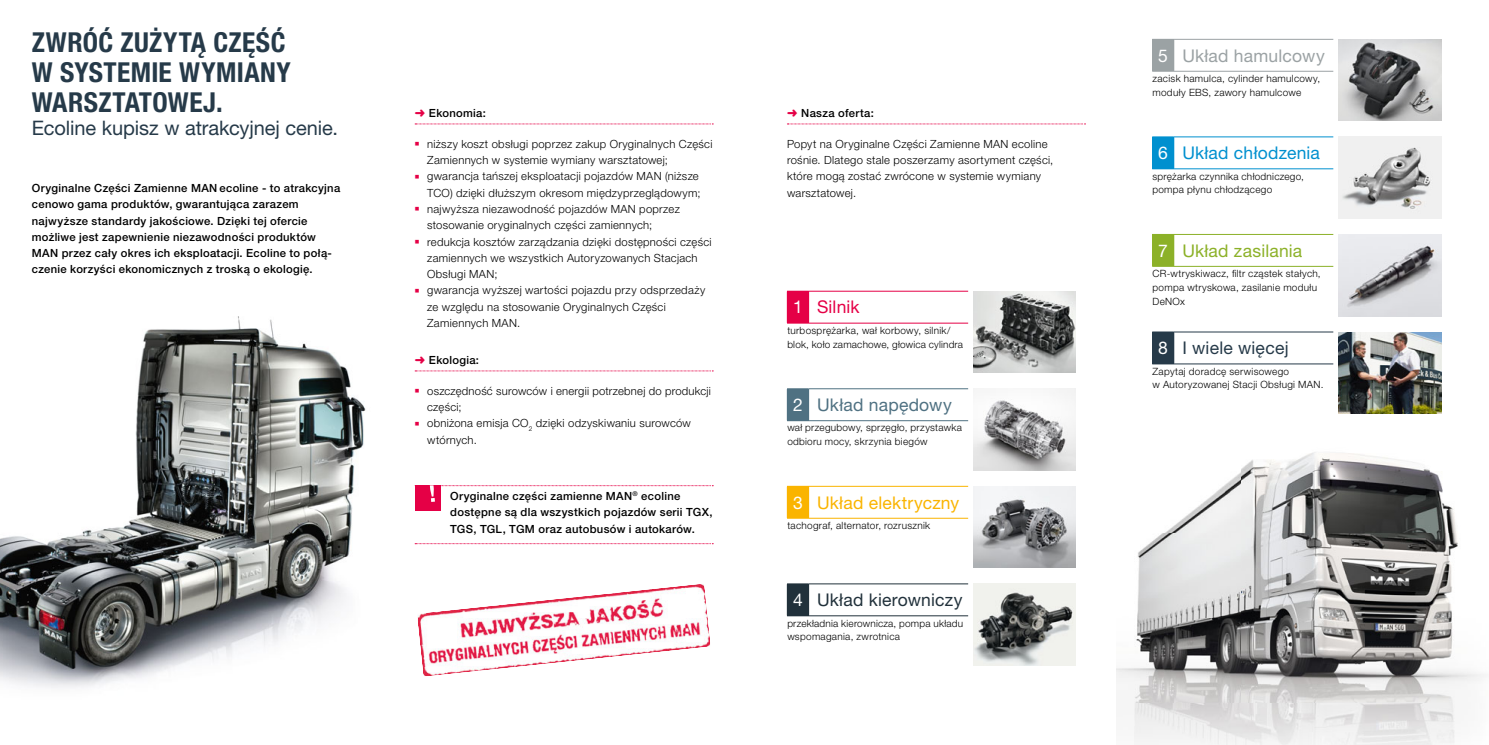
<style>
.page{position:relative;width:1489px;height:745px;background:#fff}
.page>*{position:absolute;margin:0;border:0;box-sizing:border-box;transform-origin:0 0}
.t1{font:700 condensed 27.5px/30px "Helvetica Neue LT Pro";letter-spacing:.015em;color:#263a49}
.t2{font:20px "Helvetica Neue LT Pro";letter-spacing:-.005em;color:#263a49}
.t3{font:17.5px "Helvetica Neue LT Pro";letter-spacing:.01em;color:#fab400}
.t4{font:17.5px "Helvetica Neue LT Pro";letter-spacing:.01em;color:#21313b}
.t5{font:17.5px "Helvetica Neue LT Pro";letter-spacing:.01em;color:#0090cf}
.t6{font:17.5px "Helvetica Neue LT Pro";letter-spacing:.01em;color:#9ba2a4}
.t7{font:17.5px "Helvetica Neue LT Pro";letter-spacing:.01em;color:#8cb128}
.t8{font:17.5px "Helvetica Neue LT Pro";letter-spacing:.015em;color:#4f7182}
.t9{font:17.5px "Helvetica Neue LT Pro";letter-spacing:.01em;color:#263a49}
.t10{font:17.5px "Helvetica Neue LT Pro";letter-spacing:.005em;color:#e50046}
.t11{font:300 11.25px/16.2px "Helvetica Neue LT Pro";letter-spacing:.025em;color:#000}
.t12{font:500 11.25px/16.2px "Helvetica Neue LT Pro";letter-spacing:.025em;color:#000}
.t13{font:300 10px/13.8px "Helvetica Neue LT Pro";letter-spacing:.03em;color:#000}
.s1{color:#e50046}
.s2{color:#fff}
</style>
<div class="page">
<hr style="left:1px;top:744px;width:1487px;height:1px;background:#000">
<img style="left:1116px;top:452px;width:368px;height:292px">
<svg style="left:415px;top:123px;width:298px;height:1px"></svg>
<svg style="left:415px;top:370px;width:298px;height:1px"></svg>
<svg style="left:415px;top:543px;width:298px;height:1px"></svg>
<div style="left:415px;top:485px;width:25px;height:26px;background:#e50046"></div>
<svg style="left:429px;top:485px;width:284px;height:16px"></svg>
<svg style="left:787px;top:123px;width:298px;height:1px"></svg>
<div style="left:787px;top:291px;width:21px;height:32px;background:#e50046"></div>
<hr style="left:808px;top:291px;width:160px;height:1px;background:#e50046">
<hr style="left:808px;top:291px;width:1px;height:31px;background:#e50046">
<hr style="left:787px;top:322px;width:181px;height:1px;background:#e50046">
<img style="left:973px;top:291px;width:102px;height:81px">
<div style="left:787px;top:388px;width:21px;height:32px;background:#4f7182"></div>
<svg style="left:787px;top:388px;width:21px;height:1px"></svg>
<hr style="left:808px;top:388px;width:160px;height:1px;background:#4f7182">
<hr style="left:808px;top:389px;width:1px;height:31px;background:#4f7182">
<hr style="left:787px;top:420px;width:181px;height:1px;background:#4f7182">
<img style="left:973px;top:388px;width:102px;height:82px">
<div style="left:787px;top:486px;width:21px;height:32px;background:#fab400"></div>
<svg style="left:787px;top:485px;width:21px;height:1px"></svg>
<hr style="left:808px;top:485px;width:160px;height:1px;background:#fab400">
<hr style="left:808px;top:486px;width:1px;height:31px;background:#fab400">
<hr style="left:787px;top:517px;width:181px;height:1px;background:#fab400">
<img style="left:973px;top:486px;width:102px;height:81px">
<div style="left:787px;top:583px;width:21px;height:32px;background:#21313b"></div>
<hr style="left:808px;top:583px;width:160px;height:1px;background:#21313b">
<svg style="left:788px;top:583px;width:20px;height:1px"></svg>
<hr style="left:808px;top:583px;width:1px;height:32px;background:#21313b">
<hr style="left:787px;top:615px;width:181px;height:1px;background:#21313b">
<img style="left:973px;top:583px;width:102px;height:82px">
<img style="left:1px;top:316px;width:365px;height:372px">
<div style="left:1152px;top:39px;width:21px;height:32px;background:#9ba2a4"></div>
<hr style="left:1173px;top:39px;width:160px;height:1px;background:#9ba2a4">
<hr style="left:1173px;top:40px;width:1px;height:31px;background:#9ba2a4">
<hr style="left:1152px;top:71px;width:181px;height:1px;background:#9ba2a4">
<img style="left:1338px;top:39px;width:102px;height:82px">
<div style="left:1152px;top:137px;width:21px;height:32px;background:#0090cf"></div>
<svg style="left:1152px;top:136px;width:21px;height:1px"></svg>
<hr style="left:1173px;top:136px;width:160px;height:1px;background:#0090cf">
<hr style="left:1173px;top:137px;width:1px;height:31px;background:#0090cf">
<hr style="left:1152px;top:168px;width:181px;height:1px;background:#0090cf">
<img style="left:1338px;top:137px;width:102px;height:81px">
<div style="left:1152px;top:234px;width:21px;height:32px;background:#8cb128"></div>
<hr style="left:1173px;top:234px;width:160px;height:1px;background:#8cb128">
<hr style="left:1173px;top:234px;width:1px;height:32px;background:#8cb128">
<hr style="left:1152px;top:266px;width:181px;height:1px;background:#8cb128">
<img style="left:1338px;top:234px;width:102px;height:82px">
<div style="left:1152px;top:332px;width:21px;height:31px;background:#263a49"></div>
<svg style="left:1152px;top:331px;width:21px;height:1px"></svg>
<hr style="left:1152px;top:363px;width:181px;height:1px;background:#263a49">
<hr style="left:1173px;top:331px;width:160px;height:1px;background:#263a49">
<hr style="left:1173px;top:332px;width:1px;height:31px;background:#263a49">
<img style="left:1338px;top:332px;width:102px;height:81px">
<img style="left:417px;top:584px;width:293px;height:92px">
<h1 class="t1" style="left:32px;top:29px;width:260px">ZWRÓĆ ZUŻYTĄ CZĘŚĆ<br>W SYSTEMIE WYMIANY<br>WARSZTATOWEJ.</h1>
<h2 class="t2" style="left:32px;top:121px;width:308px">Ecoline kupisz w atrakcyjnej cenie.</h2>
<p class="t12" style="left:32px;top:181px;width:310px">Oryginalne Części Zamienne MAN ecoline - to atrakcyjna cenowo gama produktów, gwarantująca zarazem najwyższe standardy jakościowe. Dzięki tej ofercie możliwe jest zapewnienie niezawodności produktów MAN przez cały okres ich eksploatacji. Ecoline to połą&shy;czenie korzyści ekonomicznych z troską o ekologię.</p>
<p class="t12" style="left:415px;top:106px;width:73px"><span class="s1">➜</span> Ekonomia:</p>
<p class="t11" style="left:427px;top:137px;width:287px">niższy koszt obsługi poprzez zakup Oryginalnych Części Zamiennych w systemie wymiany warsztatowej; gwarancja tańszej eksploatacji pojazdów MAN (niższe TCO) dzięki dłuższym okresom międzyprzeglądowym; najwyższa niezawodność pojazdów MAN poprzez stosowanie oryginalnych części zamiennych;<br>redukcja kosztów zarządzania dzięki dostępności części zamiennych we wszystkich Autoryzowanych Stacjach Obsługi MAN;<br>gwarancja wyższej wartości pojazdu przy odsprzedaży ze względu na stosowanie Oryginalnych Części Zamiennych MAN.</p>
<p class="t12" style="left:415px;top:353px;width:66px"><span class="s1">➜</span> Ekologia:</p>
<p class="t11" style="left:427px;top:383px;width:285px">oszczędność surowców i energii potrzebnej do produkcji części;<br>obniżona emisja CO<sub>2</sub> dzięki odzyskiwaniu surowców wtórnych.</p>
<p class="t12" style="left:450px;top:489px;width:264px">Oryginalne części zamienne MAN<sup>®</sup> ecoline dostępne są dla wszystkich pojazdów serii TGX,<br>TGS, TGL, TGM oraz autobusów i autokarów.</p>
<p class="t12" style="left:787px;top:106px;width:88px"><span class="s1">➜</span> Nasza oferta:</p>
<p class="t11" style="left:787px;top:137px;width:268px">Popyt na Oryginalne Części Zamienne MAN ecoline rośnie. Dlatego stale poszerzamy asortyment części, które mogą zostać zwrócone w systemie wymiany warsztatowej.</p>
<h3 class="t10" style="left:793px;top:300px;width:68px"><span class="s2">1</span> Silnik</h3>
<p class="t13" style="left:787px;top:324px;width:177px">turbosprężarka, wał korbowy, silnik/ blok, koło zamachowe, głowica cylindra</p>
<h3 class="t8" style="left:793px;top:398px;width:160px"><span class="s2">2</span> Układ napędowy</h3>
<p class="t13" style="left:787px;top:421px;width:176px">wał przegubowy, sprzęgło, przystawka odbioru mocy, skrzynia biegów</p>
<h3 class="t3" style="left:793px;top:495px;width:168px"><span class="s2">3</span> Układ elektryczny</h3>
<p class="t13" style="left:787px;top:519px;width:144px">tachograf, alternator, rozrusznik</p>
<h3 class="t4" style="left:793px;top:593px;width:171px"><span class="s2">4</span> Układ kierowniczy</h3>
<p class="t13" style="left:787px;top:616px;width:177px">przekładnia kierownicza, pompa układu wspomagania, zwrotnica</p>
<h3 class="t6" style="left:1158px;top:49px;width:168px"><span class="s2">5</span> Układ hamulcowy</h3>
<p class="t13" style="left:1152px;top:72px;width:169px">zacisk hamulca, cylinder hamulcowy, moduły EBS, zawory hamulcowe</p>
<h3 class="t5" style="left:1158px;top:146px;width:163px"><span class="s2">6</span> Układ chłodzenia</h3>
<p class="t13" style="left:1152px;top:170px;width:153px">sprężarka czynnika chłodniczego, pompa płynu chłodzącego</p>
<h3 class="t7" style="left:1158px;top:244px;width:145px"><span class="s2">7</span> Układ zasilania</h3>
<p class="t13" style="left:1152px;top:267px;width:170px">CR-wtryskiwacz, filtr cząstek stałych, pompa wtryskowa, zasilanie modułu<br>DeNOx</p>
<h3 class="t9" style="left:1158px;top:341px;width:132px"><span class="s2">8</span> I wiele więcej</h3>
<p class="t13" style="left:1152px;top:365px;width:172px">Zapytaj doradcę serwisowego<br>w Autoryzowanej Stacji Obsługi MAN.</p>
</div>
